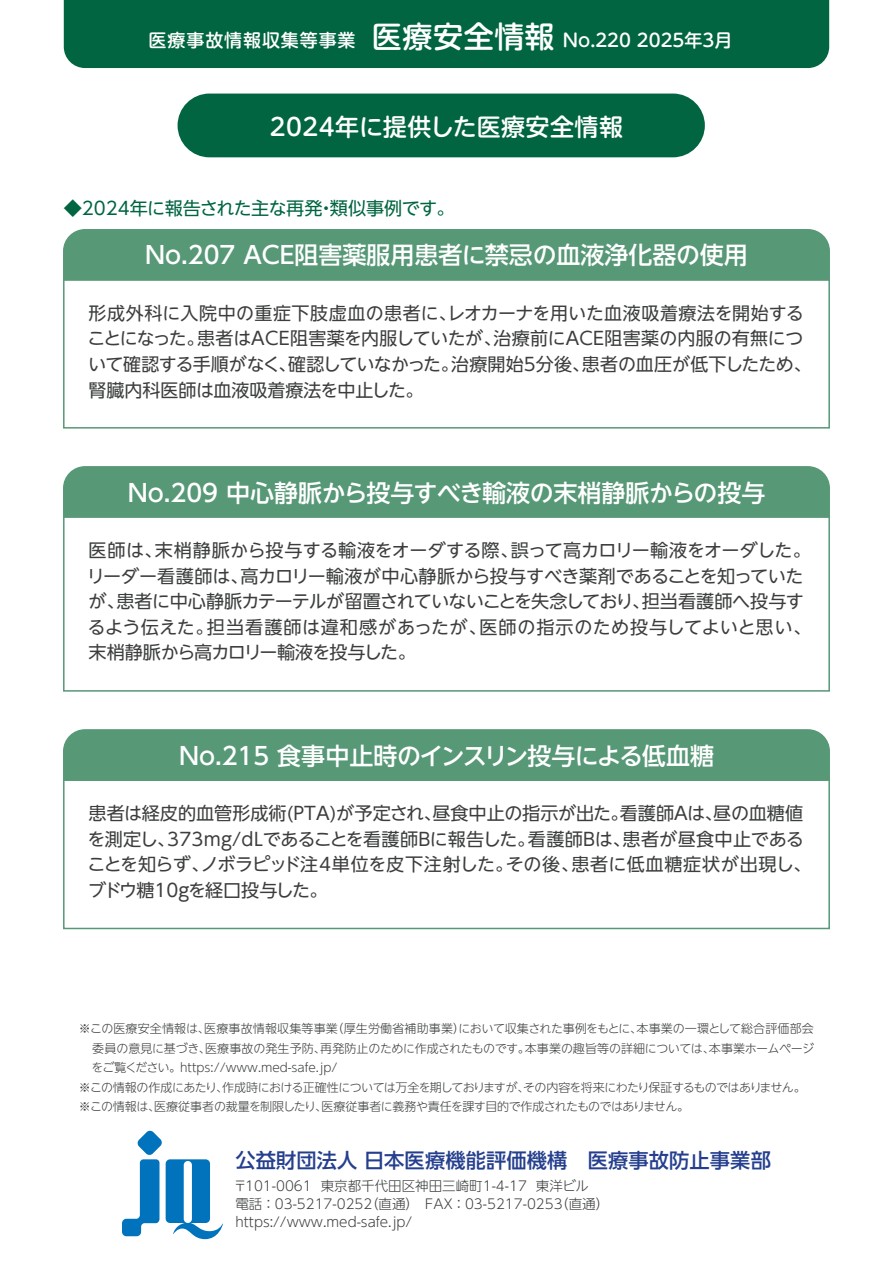
<style>
.page{position:relative;width:893px;height:1263px;background:#fff}
.page>*{position:absolute;margin:0;border:0;box-sizing:border-box;transform-origin:0 0}
.t1{font:500 24px "UD Shin Go NT Pr 6 N";color:#fff}
.t2{font:500 24px "UD Shin M Go Pro";letter-spacing:.02em;color:#fff}
.t3{font:500 20.25px "UD Shin Go NT Pr 6 N";letter-spacing:.005em;color:#253f8e}
.t4{font:18px/25.5px "UD Shin Go NT Pr 6 N";letter-spacing:-.005em;color:#3c3e3e}
.t5{font:500 18px "UD Shin M Go Pro";letter-spacing:.05em;color:#fff}
.t6{font:18px "UD Shin Go NT Pr 6 N";letter-spacing:-.03em;color:#006540}
.t7{font:300 13.5px/18px "UD Shin Go NT Pr 6 N";color:#3c3e3e}
.t8{font:300 12px "UD Shin Go NT Pr 6 N";letter-spacing:-.055em;color:#3c3e3e}
.t9{font:300 12px "UD Shin Go NT Pr 6 N";letter-spacing:.015em;color:#3c3e3e}
.t10{font:300 12px "UD Shin Go NT Pr 6 N";letter-spacing:-.005em;color:#3c3e3e}
.t11{font:300 12px "UD Shin Go NT Pr 6 N";letter-spacing:-.025em;color:#3c3e3e}
.t12{font:300 12px "UD Shin Go NT Pr 6 N";color:#3c3e3e}
.s1{font-size:30px}
</style>
<div class="page">
<div style="left:64px;top:0;width:765px;height:68px;background:#006540"></div>
<svg style="left:63px;top:229px;width:767px;height:200px"></svg>
<div style="left:64px;top:230px;width:765px;height:51px;background:#579877"></div>
<svg style="left:63px;top:729px;width:767px;height:201px"></svg>
<div style="left:64px;top:730px;width:765px;height:51px;background:#579877"></div>
<svg style="left:63px;top:466px;width:767px;height:226px"></svg>
<div style="left:64px;top:467px;width:765px;height:51px;background:#579877"></div>
<div style="left:178px;top:94px;width:527px;height:63px;background:#006540;border-radius:32px"></div>
<svg style="left:122px;top:1130px;width:101px;height:109px"></svg>
<p class="t5" style="left:149px;top:26px;width:585px">医療事故情報収集等事業 <span class="s1">医療安全情報</span> No.220 2025年3月</p>
<h1 class="t2" style="left:270px;top:108px;width:355px">2024年に提供した医療安全情報</h1>
<p class="t6" style="left:64px;top:194px;width:392px">◆2024年に報告された主な再発・類似事例です。</p>
<h1 class="t1" style="left:145px;top:236px;width:604px">No.207 ACE阻害薬服用患者に禁忌の血液浄化器の使用</h1>
<p class="t4" style="left:87px;top:300px;width:726px">形成外科に入院中の重症下肢虚血の患者に、レオカーナを用いた血液吸着療法を開始することになった。患者はACE阻害薬を内服していたが、治療前にACE阻害薬の内服の有無について確認する手順がなく、確認していなかった。治療開始5分後、患者の血圧が低下したため、腎臓内科医師は血液吸着療法を中止した。</p>
<h1 class="t1" style="left:128px;top:473px;width:639px">No.209 中心静脈から投与すべき輸液の末梢静脈からの投与</h1>
<p class="t4" style="left:87px;top:537px;width:726px">医師は、末梢静脈から投与する輸液をオーダする際、誤って高カロリー輸液をオーダした。リーダー看護師は、高カロリー輸液が中心静脈から投与すべき薬剤であることを知っていたが、患者に中心静脈カテーテルが留置されていないことを失念しており、担当看護師へ投与するよう伝えた。担当看護師は違和感があったが、医師の指示のため投与してよいと思い、末梢静脈から高カロリー輸液を投与した。</p>
<h1 class="t1" style="left:179px;top:736px;width:536px">No.215 食事中止時のインスリン投与による低血糖</h1>
<p class="t4" style="left:87px;top:800px;width:726px">患者は経皮的血管形成術(PTA)が予定され、昼食中止の指示が出た。看護師Aは、昼の血糖値を測定し、373mg/dLであることを看護師Bに報告した。看護師Bは、患者が昼食中止であることを知らず、ノボラピッド注4単位を皮下注射した。その後、患者に低血糖症状が出現し、ブドウ糖10gを経口投与した。</p>
<p class="t9" style="left:79px;top:1019px;width:737px">※この医療安全情報は、医療事故情報収集等事業（厚生労働省補助事業）において収集された事例をもとに、本事業の一環として総合評価部会</p>
<p class="t10" style="left:92px;top:1038px;width:723px">委員の意見に基づき、医療事故の発生予防、再発防止のために作成されたものです。本事業の趣旨等の詳細については、本事業ホームページ</p>
<p class="t12" style="left:92px;top:1058px;width:247px">をご覧ください。https://www.med-safe.jp/</p>
<p class="t8" style="left:79px;top:1077px;width:728px">※この情報の作成にあたり、作成時における正確性については万全を期しておりますが、その内容を将来にわたり保証するものではありません。</p>
<p class="t11" style="left:79px;top:1097px;width:612px">※この情報は、医療従事者の裁量を制限したり、医療従事者に義務や責任を課す目的で作成されたものではありません。</p>
<p class="t3" style="left:235px;top:1144px;width:537px">公益財団法人 日本医療機能評価機構　医療事故防止事業部</p>
<p class="t7" style="left:234px;top:1176px;width:377px">〒101-0061 東京都千代田区神田三崎町1-4-17 東洋ビル<br>電話：03-5217-0252（直通）ＦＡＸ：03-5217-0253（直通）https://www.med-safe.jp/</p>
</div>
